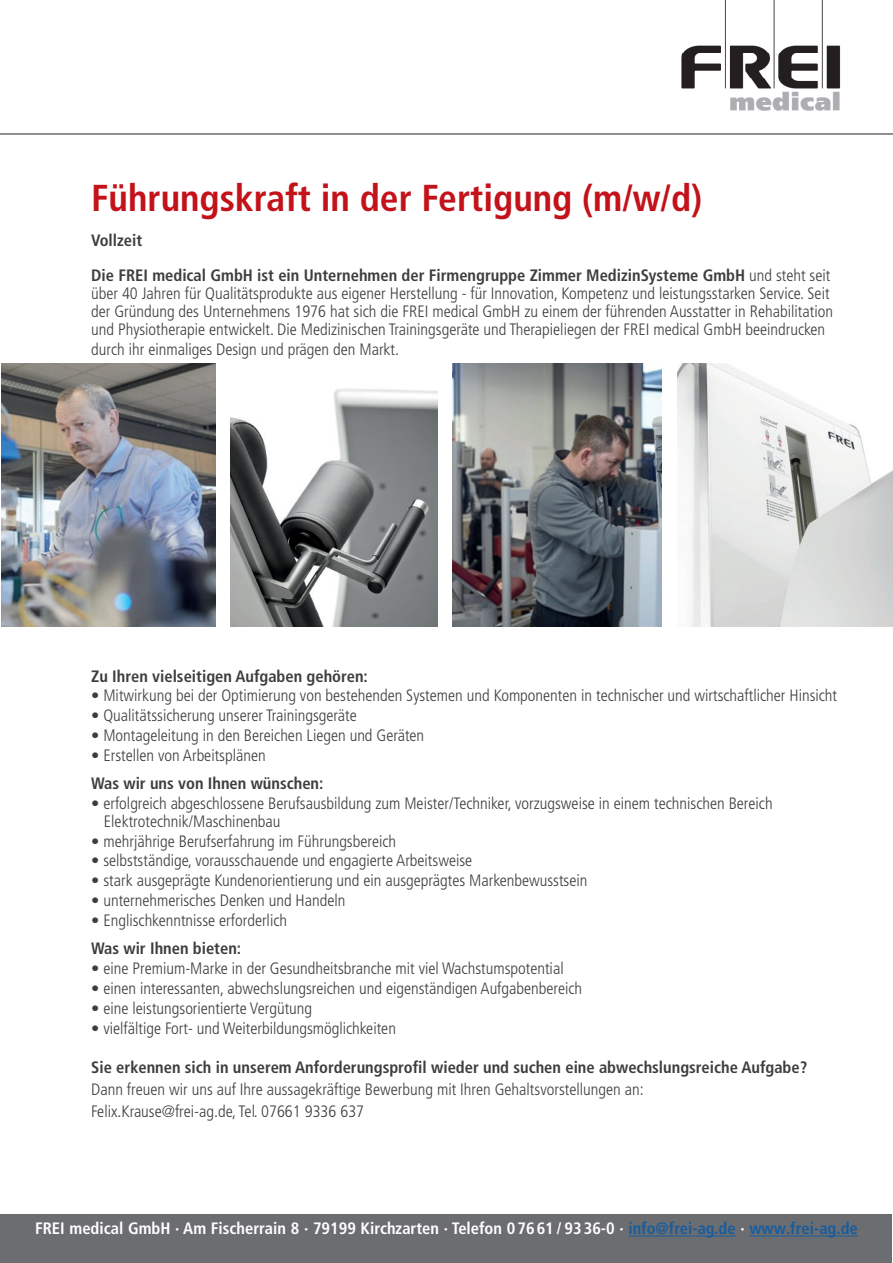
<style>
.page{position:relative;width:893px;height:1263px;background:#fff}
.page>*{position:absolute;margin:0;border:0;box-sizing:border-box;transform-origin:0 0}
.t1{font:700 condensed 37.5px "Frutiger LT Pro";color:#c4121a}
.t2{font:300 condensed 16.5px/18px "Frutiger LT Pro";color:#3e3e3f}
.t3{font:700 condensed 16.5px/35px "Frutiger LT Pro";color:#3e3e3f}
.t4{font:700 condensed 16.5px "Frutiger LT Pro";color:#fff}
.s1{font-weight:300}
.s2{color:#175d9e}
</style>
<div class="page">
<hr style="left:0;top:133px;width:893px;height:2px;background:#6c6d70">
<img style="left:231px;top:388px;width:206px;height:239px">
<img style="left:453px;top:364px;width:209px;height:263px">
<img style="left:677px;top:364px;width:216px;height:263px">
<img style="left:2px;top:364px;width:213px;height:263px">
<div style="left:1px;top:1215px;width:891px;height:48px;background:#6c6d70"></div>
<hr style="left:628px;top:1235px;width:108px;height:1px;background:#175d9e">
<hr style="left:749px;top:1235px;width:109px;height:1px;background:#175d9e">
<img style="left:681px;top:0;width:160px;height:111px">
<h1 class="t1" style="left:91px;top:176px;width:613px">Führungskraft in der Fertigung (m/w/d)</h1>
<p class="t3" style="left:91px;top:223px;width:741px">Vollzeit<br>Die FREI medical GmbH ist ein Unternehmen der Firmengruppe Zimmer MedizinSysteme GmbH <span class="s1">und steht seit</span></p>
<p class="t2" style="left:91px;top:284px;width:743px">über 40 Jahren für Qualitätsprodukte aus eigener Herstellung - für Innovation, Kompetenz und leistungsstarken Service. Seit der Gründung des Unternehmens 1976 hat sich die FREI medical GmbH zu einem der führenden Ausstatter in Rehabilitation und Physiotherapie entwickelt. Die Medizinischen Trainingsgeräte und Therapieliegen der FREI medical GmbH beeindrucken</p>
<p class="t2" style="left:91px;top:340px;width:309px">durch ihr einmaliges Design und prägen den Markt.</p>
<p class="t3" style="left:91px;top:658px;width:278px">Zu Ihren vielseitigen Aufgaben gehören:</p>
<p class="t2" style="left:91px;top:687px;width:747px">• Mitwirkung bei der Optimierung von bestehenden Systemen und Komponenten in technischer und wirtschaftlicher Hinsicht</p>
<p class="t2" style="left:91px;top:707px;width:267px">• Qualitätssicherung unserer Trainingsgeräte</p>
<p class="t2" style="left:91px;top:726px;width:335px">• Montageleitung in den Bereichen Liegen und Geräten</p>
<p class="t2" style="left:91px;top:746px;width:176px">• Erstellen von Arbeitsplänen</p>
<p class="t3" style="left:91px;top:766px;width:234px">Was wir uns von Ihnen wünschen:</p>
<p class="t2" style="left:104px;top:795px;width:670px;text-indent:-13px">• erfolgreich abgeschlossene Berufsausbildung zum Meister/Techniker, vorzugsweise in einem technischen Bereich<br>Elektrotechnik/Maschinenbau</p>
<p class="t2" style="left:91px;top:832px;width:306px">• mehrjährige Berufserfahrung im Führungsbereich</p>
<p class="t2" style="left:91px;top:852px;width:383px">• selbstständige, vorausschauende und engagierte Arbeitsweise</p>
<p class="t2" style="left:91px;top:872px;width:498px">• stark ausgeprägte Kundenorientierung und ein ausgeprägtes Markenbewusstsein</p>
<p class="t2" style="left:91px;top:891px;width:256px">• unternehmerisches Denken und Handeln</p>
<p class="t2" style="left:91px;top:911px;width:197px">• Englischkenntnisse erforderlich</p>
<p class="t3" style="left:91px;top:931px;width:152px">Was wir Ihnen bieten:</p>
<p class="t2" style="left:91px;top:959px;width:474px">• eine Premium-Marke in der Gesundheitsbranche mit viel Wachstumspotential</p>
<p class="t2" style="left:91px;top:979px;width:493px">• einen interessanten, abwechslungsreichen und eigenständigen Aufgabenbereich</p>
<p class="t2" style="left:91px;top:999px;width:222px">• eine leistungsorientierte Vergütung</p>
<p class="t2" style="left:91px;top:1019px;width:306px">• vielfältige Fort- und Weiterbildungsmöglichkeiten</p>
<p class="t3" style="left:91px;top:1050px;width:718px">Sie erkennen sich in unserem Anforderungsprofil wieder und suchen eine abwechslungsreiche Aufgabe?</p>
<p class="t2" style="left:91px;top:1079px;width:554px;line-height:21.9px">Dann freuen wir uns auf Ihre aussagekräftige Bewerbung mit Ihren Gehaltsvorstellungen an:<br>Felix.Krause@frei-ag.de, Tel. 07661 9336 637</p>
<p class="t4" style="left:35px;top:1219px;width:824px">FREI medical GmbH · Am Fischerrain 8 · 79199 Kirchzarten · Telefon 07661 / 9336-0 · <span class="s2">info@frei-ag.de</span> · <span class="s2">www.frei-ag.de</span></p>
</div>
